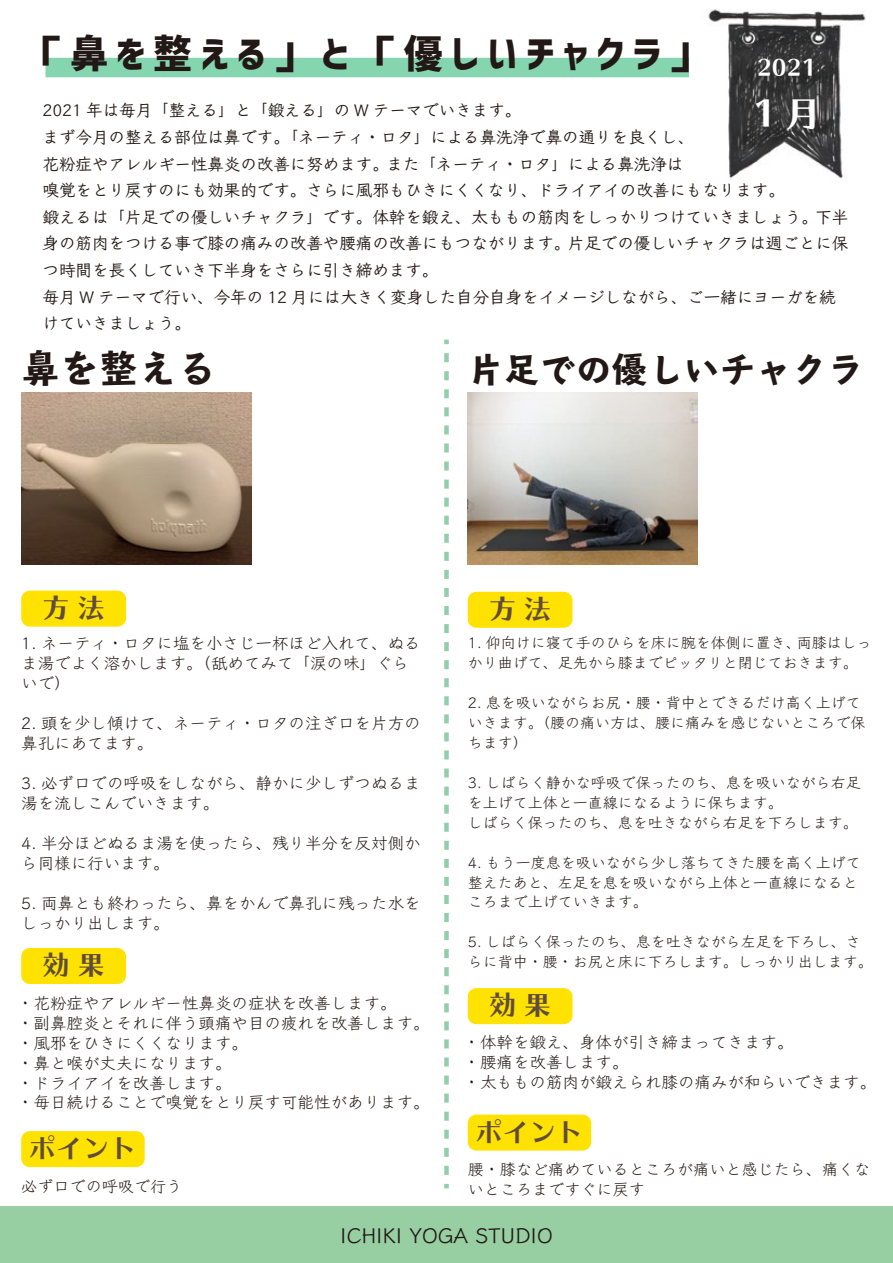
<style>
.page{position:relative;width:893px;height:1263px;background:#fff}
.page>*{position:absolute;margin:0;border:0;box-sizing:border-box;transform-origin:0 0}
.t1{font:39px "Corporate Logo Bold";letter-spacing:.2em;color:#221815}
.t2{font:700 expanded 39px "TBC Go Std";color:#221815}
.t3{font:700 expanded 36px "TBC Go Std";color:#221815}
.t4{font:36px "Kan 415 Typos Std";color:#fff}
.t5{font:27px "Kan 415 Typos Std";color:#604c3f}
.t6{font:22.5px "Kan 415 Typos Std";color:#fff}
.t7{font:600 21px "Klee";color:#221815}
.t8{font:500 16.5px/20px "Klee";color:#221815}
.t9{font:600 16.5px/26.5px "Klee";color:#221815}
.t10{font:500 16.05px/20px "Klee";color:#221815}
.t11{font:500 15px/20px "Klee";color:#221815}
</style>
<div class="page">
<img style="left:708px;top:9px;width:158px;height:170px">
<div style="left:0;top:1207px;width:893px;height:56px;background:#97cea2"></div>
<div style="left:46px;top:58px;width:643px;height:19px;background:#84d5b0"></div>
<svg style="left:444px;top:340px;width:5px;height:4px"></svg>
<svg style="left:444px;top:353px;width:5px;height:835px"></svg>
<div style="left:21px;top:948px;width:105px;height:36px;background:#ffe200;border-radius:9px"></div>
<div style="left:21px;top:591px;width:105px;height:36px;background:#ffe200;border-radius:9px"></div>
<div style="left:21px;top:1131px;width:124px;height:36px;background:#ffe200;border-radius:9px"></div>
<img style="left:22px;top:392px;width:230px;height:172px">
<div style="left:468px;top:988px;width:104px;height:36px;background:#ffe200;border-radius:9px"></div>
<div style="left:468px;top:592px;width:104px;height:36px;background:#ffe200;border-radius:9px"></div>
<div style="left:468px;top:1114px;width:123px;height:36px;background:#ffe200;border-radius:9px"></div>
<img style="left:468px;top:392px;width:229px;height:172px">
<h1 class="t1" style="left:23px;top:27px;width:687px">「鼻を整える」と「優しいチャクラ」</h1>
<h3 class="t6" style="left:757px;top:55px;width:61px">2021</h3>
<h2 class="t4" style="left:752px;top:94px;width:70px">1月</h2>
<p class="t9" style="left:43px;top:97px;width:807px">2021 年は毎月「整える」と「鍛える」の W テーマでいきます。<br>まず今月の整える部位は鼻です。「ネーティ・ロタ」による鼻洗浄で鼻の通りを良くし、<br>花粉症やアレルギー性鼻炎の改善に努めます。また「ネーティ・ロタ」による鼻洗浄は<br>嗅覚をとり戻すのにも効果的です。さらに風邪もひきにくくなり、ドライアイの改善にもなります。<br>鍛えるは「片足での優しいチャクラ」です。体幹を鍛え、太ももの筋肉をしっかりつけていきましょう。下半身の筋肉をつける事で膝の痛みの改善や腰痛の改善にもつながります。片足での優しいチャクラは週ごとに保つ時間を長くしていき下半身をさらに引き締めます。<br>毎月 W テーマで行い、今年の 12 月には大きく変身した自分自身をイメージしながら、ご一緒にヨーガを続けていきましょう。</p>
<h1 class="t2" style="left:21px;top:337px;width:196px">鼻を整える</h1>
<h2 class="t3" style="left:468px;top:341px;width:398px">片足での優しいチャクラ</h2>
<h3 class="t5" style="left:43px;top:593px;width:64px">方 法</h3>
<p class="t8" style="left:21px;top:633px;width:401px">1. ネーティ・ロタに塩を小さじ一杯ほど入れて、ぬるま湯でよく溶かします。（舐めてみて「涙の味」ぐらいで）</p>
<p class="t8" style="left:21px;top:713px;width:401px">2. 頭を少し傾けて、ネーティ・ロタの注ぎ口を片方の鼻孔にあてます。</p>
<p class="t8" style="left:21px;top:772px;width:401px">3. 必ず口での呼吸をしながら、静かに少しずつぬるま湯を流しこんでいきます。</p>
<p class="t8" style="left:21px;top:832px;width:401px">4. 半分ほどぬるま湯を使ったら、残り半分を反対側から同様に行います。</p>
<p class="t8" style="left:21px;top:892px;width:401px">5. 両鼻とも終わったら、鼻をかんで鼻孔に残った水をしっかり出します。</p>
<h3 class="t5" style="left:43px;top:950px;width:64px">効 果</h3>
<p class="t8" style="left:17px;top:992px;width:414px">・花粉症やアレルギー性鼻炎の症状を改善します。<br>・副鼻腔炎とそれに伴う頭痛や目の疲れを改善します。・風邪をひきにくくなります。<br>・鼻と喉が丈夫になります。<br>・ドライアイを改善します。<br>・毎日続けることで嗅覚をとり戻す可能性があります。</p>
<h3 class="t5" style="left:29px;top:1133px;width:109px">ポイント</h3>
<p class="t10" style="left:21px;top:1175px;width:163px">必ず口での呼吸で行う</p>
<h3 class="t5" style="left:489px;top:594px;width:64px">方 法</h3>
<p class="t11" style="left:468px;top:632px;width:405px">1. 仰向けに寝て手のひらを床に腕を体側に置き、両膝はしっかり曲げて、足先から膝までピッタリと閉じておきます。</p>
<p class="t11" style="left:468px;top:692px;width:399px">2. 息を吸いながらお尻・腰・背中とできるだけ高く上げていきます。（腰の痛い方は、腰に痛みを感じないところで保ちます）</p>
<p class="t11" style="left:468px;top:772px;width:395px">3. しばらく静かな呼吸で保ったのち、息を吸いながら右足を上げて上体と一直線になるように保ちます。<br>しばらく保ったのち、息を吐きながら右足を下ろします。</p>
<p class="t11" style="left:468px;top:852px;width:395px">4. もう一度息を吸いながら少し落ちてきた腰を高く上げて整えたあと、左足を息を吸いながら上体と一直線になるところまで上げていきます。</p>
<p class="t11" style="left:468px;top:931px;width:407px">5. しばらく保ったのち、息を吐きながら左足を下ろし、さらに背中・腰・お尻と床に下ろします。しっかり出します。</p>
<h3 class="t5" style="left:489px;top:990px;width:64px">効 果</h3>
<p class="t8" style="left:464px;top:1031px;width:414px">・体幹を鍛え、身体が引き締まってきます。<br>・腰痛を改善します。<br>・太ももの筋肉が鍛えられ膝の痛みが和らいできます。</p>
<h3 class="t5" style="left:475px;top:1117px;width:109px">ポイント</h3>
<p class="t10" style="left:468px;top:1159px;width:404px">腰・膝など痛めているところが痛いと感じたら、痛くないところまですぐに戻す</p>
<p class="t7" style="left:340px;top:1222px;width:214px">ICHIKI YOGA STUDIO</p>
</div>
